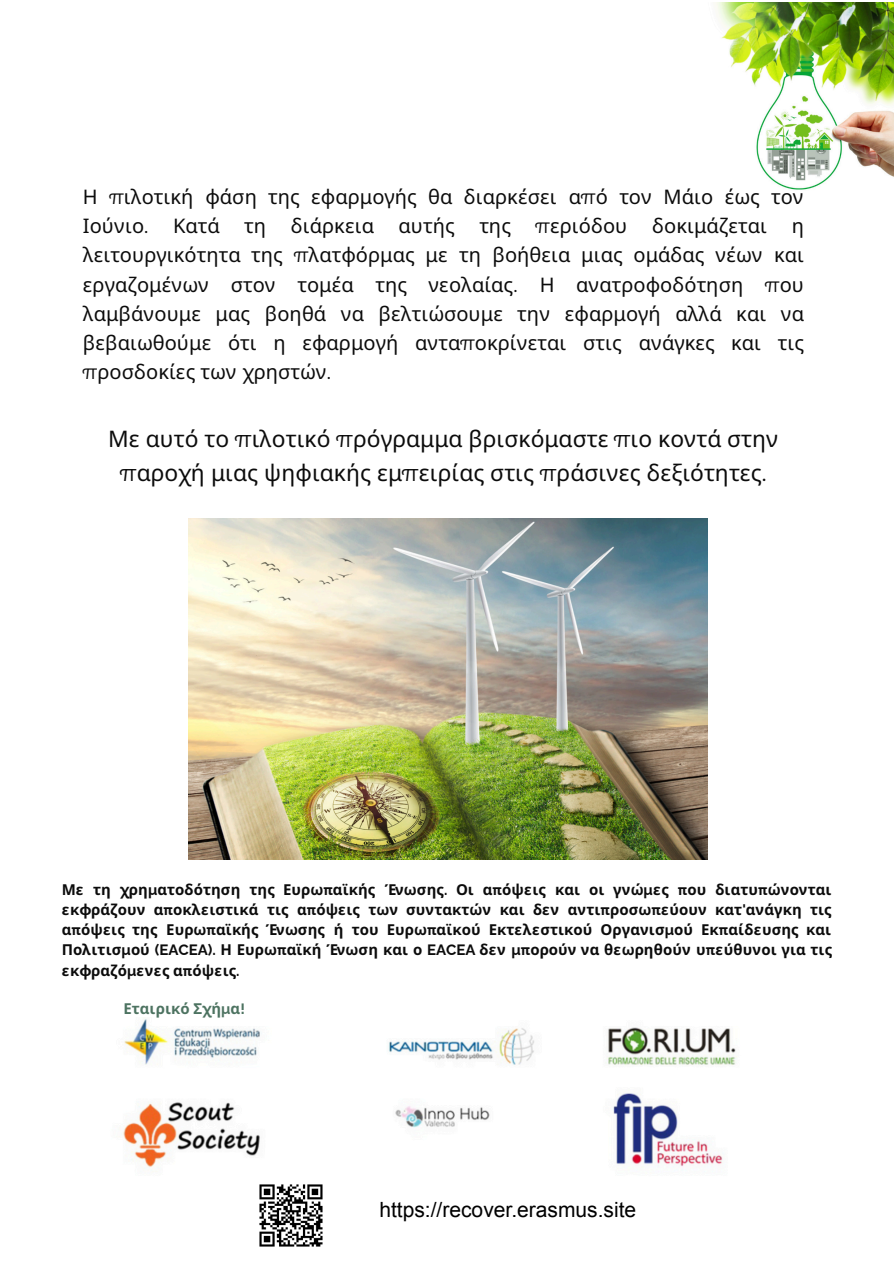
<style>
.page{position:relative;width:894px;height:1264px;background:#fff}
.page>*{position:absolute;margin:0;border:0;box-sizing:border-box;transform-origin:0 0}
.t1{font:22.8px/33.8px "Noto Sans";color:#0c0c0c;text-align:center}
.t2{font:21px "Arial";color:#000}
.t3{font:20.1px/29.2px "Noto Sans";color:#0c0c0c;text-align:justify}
.t4{font:700 15px/20.2px "Noto Sans";letter-spacing:.01em;color:#0c0c0c;text-align:justify}
.t5{font:700 15px "Noto Sans";color:#4d7361}
.s1{font-family:"Montserrat"}
.s2{font-family:"Raleway"}
</style>
<div class="page">
<img style="left:189px;top:518px;width:518px;height:341px">
<img style="left:121px;top:1019px;width:616px;height:153px">
<img style="left:715px;top:2px;width:178px;height:188px">
<img style="left:259px;top:1184px;width:64px;height:63px">
<p class="t3" style="left:83px;top:181px;width:723px">Η <span class="s1">π</span>ιλοτική φάση της εφαρμογής θα διαρκέσει α<span class="s1">π</span>ό τον Μάιο έως τον Ιούνιο<span class="s1">.</span> Κατά τη διάρκεια αυτής της <span class="s1">π</span>εριόδου δοκιμάζεται η λειτουργικότητα της <span class="s1">π</span>λατφόρμας με τη βοήθεια μιας ομάδας νέων και εργαζομένων στον τομέα της νεολαίας<span class="s1">.</span> Η ανατροφοδότηση <span class="s1">π</span>ου λαμβάνουμε μας βοηθά να βελτιώσουμε την εφαρμογή αλλά και να βεβαιωθούμε ότι η εφαρμογή αντα<span class="s1">π</span>οκρίνεται στις ανάγκες και τις <span class="s1">π</span>ροσδοκίες των χρηστών<span class="s1">.</span></p>
<p class="t1" style="left:108px;top:421px;width:671px">Με αυτό το <span class="s1">π</span>ιλοτικό <span class="s1">π</span>ρόγραμμα βρισκόμαστε <span class="s1">π</span>ιο κοντά στην <span class="s1">π</span>αροχή μιας ψηφιακής εμ<span class="s1">π</span>ειρίας στις <span class="s1">π</span>ράσινες δεξιότητες<span class="s1">.</span></p>
<p class="t4" style="left:62px;top:879px;width:772px">Με τη χρη<span class="s2">μ</span>ατοδότηση της Ευρω<span class="s2">π</span>αϊκής Ένωσης<span class="s2">.</span> Οι α<span class="s2">π</span>όψεις και οι γνώ<span class="s2">μ</span>ες <span class="s2">π</span>ου διατυ<span class="s2">π</span>ώνονται εκφράζουν α<span class="s2">π</span>οκλειστικά τις α<span class="s2">π</span>όψεις των συντακτών και δεν αντι<span class="s2">π</span>ροσω<span class="s2">π</span>εύουν κατ<span class="s2">'</span>ανάγκη τις α<span class="s2">π</span>όψεις της Ευρω<span class="s2">π</span>αϊκής Ένωσης ή του Ευρω<span class="s2">π</span>αϊκού Εκτελεστικού Οργανισ<span class="s2">μ</span>ού Εκ<span class="s2">π</span>αίδευσης και Πολιτισ<span class="s2">μ</span>ού <span class="s2">(EACEA).</span> Η Ευρω<span class="s2">π</span>αϊκή Ένωση και ο <span class="s2">EACEA</span> δεν <span class="s2">μπ</span>ορούν να θεωρηθούν υ<span class="s2">π</span>εύθυνοι για τις εκφραζό<span class="s2">μ</span>ενες α<span class="s2">π</span>όψεις<span class="s2">.</span></p>
<p class="t5" style="left:123px;top:997px;width:123px">Εταιρικό Σχή<span class="s2">μ</span>α<span class="s2">!</span></p>
<p class="t2" style="left:379px;top:1201px;width:258px">https://recover.erasmus.site</p>
</div>
